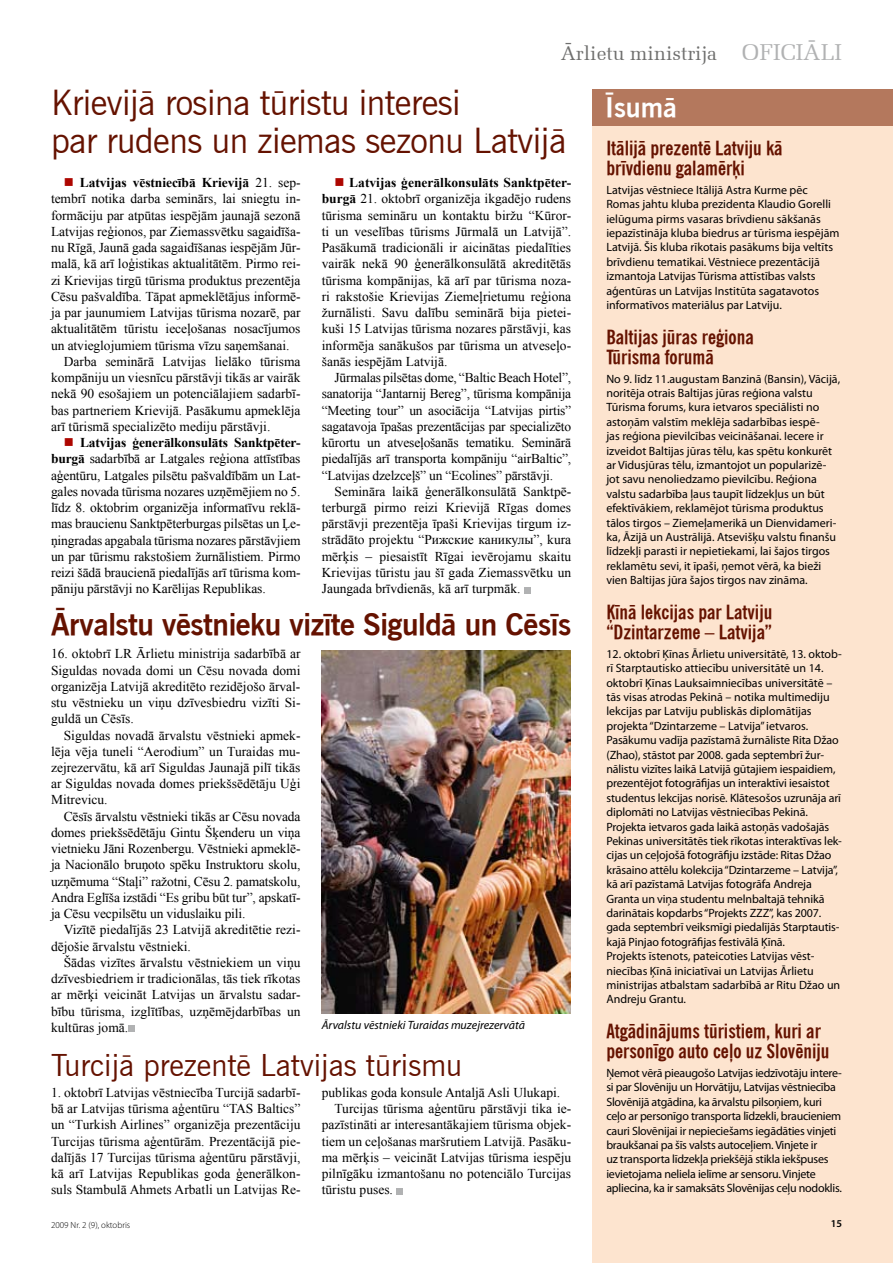
<style>
.page{position:relative;width:893px;height:1263px;background:#fff}
.page>*{position:absolute;margin:0;border:0;box-sizing:border-box;transform-origin:0 0}
.t1{font:34.5px/37.5px "News Gothic TL";letter-spacing:-.015em;color:#651200}
.t2{font:700 30px "News Gothic TL";letter-spacing:-.015em;color:#651200}
.t3{font:30px "News Gothic TL";color:#651200}
.t4{font:700 27px "News Gothic TL";color:#fff}
.t5{font:700 condensed 19.5px/20.2px "News Gothic TL";color:#651200}
.t6{font:19.5px "Melior";color:#6f6f6e}
.t7{font:13.5px/16.2px "Times New Roman";color:#000;text-align:justify}
.t8{font:700 13.5px "Times New Roman";letter-spacing:-.005em;color:#000}
.t9{font:12px/14.4px "Myriad Pro";color:#000}
.t10{font:12px/14.4px "Myriad Pro";letter-spacing:-.02em;color:#000}
.t11{font:italic 12px "Myriad Pro";color:#000}
.t12{font:600 10.5px "Myriad Pro";color:#000}
.t13{font:300 9px "Myriad Pro";color:#000}
.s1{font-size:22.5px;color:#b1b2b3}
.s2{color:#ad0600}
.s3{font-weight:400}
.s4{font-weight:700}
</style>
<div class="page">
<div style="left:592px;top:119px;width:301px;height:1144px;background:#fde4cf"></div>
<div style="left:592px;top:89px;width:301px;height:36px;background:#b4785d"></div>
<svg style="left:524px;top:587px;width:6px;height:6px"></svg>
<div style="left:128px;top:1025px;width:7px;height:7px;background:#b1b2b3"></div>
<img style="left:322px;top:651px;width:249px;height:362px">
<div style="left:396px;top:1188px;width:7px;height:6px;background:#b1b2b3"></div>
<h3 class="t6" style="left:561px;top:41px;width:281px">Ārlietu ministrija <span class="s1">oficiāli</span></h3>
<h1 class="t1" style="left:51px;top:84px;width:517px">Krievijā rosina tūristu interesi<br>par rudens un ziemas sezonu Latvijā</h1>
<p class="t8" style="left:64px;top:173px;width:238px"><span class="s2">■</span> Latvijas vēstniecībā Krievijā <span class="s3">21. sep-</span></p>
<p class="t7" style="left:51px;top:191px;width:251px">tembrī notika darba seminārs, lai sniegtu in-</p>
<p class="t7" style="left:51px;top:207px;width:251px">formāciju par atpūtas iespējām jaunajā sezonā</p>
<p class="t7" style="left:51px;top:223px;width:251px">Latvijas reģionos, par Ziemassvētku sagaidīša-</p>
<p class="t7" style="left:51px;top:239px;width:251px">nu Rīgā, Jaunā gada sagaidīšanas iespējām Jūr-</p>
<p class="t7" style="left:51px;top:256px;width:251px">malā, kā arī loģistikas aktualitātēm. Pirmo rei-</p>
<p class="t7" style="left:51px;top:272px;width:251px">zi Krievijas tirgū tūrisma produktus prezentēja</p>
<p class="t7" style="left:51px;top:288px;width:251px">Cēsu pašvaldība. Tāpat apmeklētājus informē-</p>
<p class="t7" style="left:51px;top:304px;width:251px">ja par jaunumiem Latvijas tūrisma nozarē, par</p>
<p class="t7" style="left:51px;top:321px;width:251px">aktualitātēm tūristu ieceļošanas nosacījumos</p>
<p class="t7" style="left:51px;top:337px;width:240px">un atvieglojumiem tūrisma vīzu saņemšanai.</p>
<p class="t7" style="left:64px;top:353px;width:238px">Darba seminārā Latvijas lielāko tūrisma</p>
<p class="t7" style="left:51px;top:369px;width:251px">kompāniju un viesnīcu pārstāvji tikās ar vairāk</p>
<p class="t7" style="left:51px;top:385px;width:251px">nekā 90 esošajiem un potenciālajiem sadarbī-</p>
<p class="t7" style="left:51px;top:402px;width:251px">bas partneriem Krievijā. Pasākumu apmeklēja</p>
<p class="t7" style="left:51px;top:418px;width:221px">arī tūrismā specializēto mediju pārstāvji.</p>
<p class="t7" style="left:51px;top:434px;width:251px;text-indent:13px"><span class="s2">■</span> <span class="s4">Latvijas ģenerālkonsulāts Sanktpēter&shy;burgā</span> sadarbībā ar Latgales reģiona attīstības aģentūru, Latgales pilsētu pašvaldībām un Lat&shy;gales novada tūrisma nozares uzņēmējiem no 5. līdz 8. oktobrim organizēja informatīvu reklā&shy;mas braucienu Sanktpēterburgas pilsētas un Ļe&shy;ņingradas apgabala tūrisma nozares pārstāvjiem un par tūrismu rakstošiem žurnālistiem. Pirmo reizi šādā braucienā piedalījās arī tūrisma kom&shy;pāniju pārstāvji no Karēlijas Republikas.</p>
<p class="t7" style="left:322px;top:174px;width:251px;text-indent:13px"><span class="s2">■</span> <span class="s4">Latvijas ģenerālkonsulāts Sanktpēter&shy;burgā</span> 21. oktobrī organizēja ikgadējo rudens tūrisma semināru un kontaktu biržu “Kūror&shy;ti un veselības tūrisms Jūrmalā un Latvijā”.<br>Pasākumā tradicionāli ir aicinātas piedalīties vairāk nekā 90 ģenerālkonsulātā akreditētās tūrisma kompānijas, kā arī par tūrisma noza&shy;ri rakstošie Krievijas Ziemeļrietumu reģiona žurnālisti. Savu dalību seminārā bija pietei&shy;kuši 15 Latvijas tūrisma nozares pārstāvji, kas informēja sanākušos par tūrisma un atveseļo&shy;šanās iespējām Latvijā.</p>
<p class="t7" style="left:322px;top:369px;width:251px;text-indent:13px">Jūrmalas pilsētas dome, “Baltic Beach Hotel”, sanatorija “Jantarnij Bereg”, tūrisma kompānija “Meeting tour” un asociācija “Latvijas pirtis” sagatavoja īpašas prezentācijas par specializēto kūrortu un atveseļošanās tematiku. Seminārā piedalījās arī transporta kompāniju “airBaltic”, “Latvijas dzelzceļš” un “Ecolines” pārstāvji.</p>
<p class="t7" style="left:322px;top:483px;width:251px;text-indent:13px">Semināra laikā ģenerālkonsulātā Sanktpē&shy;terburgā pirmo reizi Krievijā Rīgas domes pārstāvji prezentēja īpaši Krievijas tirgum iz&shy;strādāto projektu “Рижские каникулы”, kura mērķis – piesaistīt Rīgai ievērojamu skaitu Krievijas tūristu jau šī gada Ziemassvētku un Jaungada brīvdienās, kā arī turpmāk.</p>
<h2 class="t2" style="left:51px;top:606px;width:522px">Ārvalstu vēstnieku vizīte Siguldā un Cēsīs</h2>
<p class="t7" style="left:51px;top:645px;width:251px">16. oktobrī LR Ārlietu ministrija sadarbībā ar Siguldas novada domi un Cēsu novada domi organizēja Latvijā akreditēto rezidējošo ārval&shy;stu vēstnieku un viņu dzīvesbiedru vizīti Si&shy;guldā un Cēsīs.</p>
<p class="t7" style="left:51px;top:727px;width:251px;text-indent:13px">Siguldas novadā ārvalstu vēstnieki apmek&shy;lēja vēja tuneli “Aerodium” un Turaidas mu&shy;zejrezervātu, kā arī Siguldas Jaunajā pilī tikās ar Siguldas novada domes priekšsēdētāju Uģi Mitrevicu.</p>
<p class="t7" style="left:51px;top:808px;width:251px;text-indent:13px">Cēsīs ārvalstu vēstnieki tikās ar Cēsu novada domes priekšsēdētāju Gintu Šķenderu un viņa vietnieku Jāni Rozenbergu. Vēstnieki apmeklē&shy;ja Nacionālo bruņoto spēku Instruktoru skolu, uzņēmuma “Staļi” ražotni, Cēsu 2. pamatskolu, Andra Eglīša izstādi “Es gribu būt tur”, apskatī&shy;ja Cēsu vecpilsētu un viduslaiku pili.</p>
<p class="t7" style="left:51px;top:921px;width:251px;text-indent:13px">Vizītē piedalījās 23 Latvijā akreditētie rezi&shy;dējošie ārvalstu vēstnieki.</p>
<p class="t7" style="left:51px;top:954px;width:251px;text-indent:13px">Šādas vizītes ārvalstu vēstniekiem un viņu dzīvesbiedriem ir tradicionālas, tās tiek rīkotas ar mērķi veicināt Latvijas un ārvalstu sadar&shy;bību tūrisma, izglītības, uzņēmējdarbības un kultūras jomā.</p>
<p class="t11" style="left:322px;top:1017px;width:205px">Ārvalstu vēstnieki Turaidas muzejrezervātā</p>
<h2 class="t3" style="left:51px;top:1047px;width:413px">Turcijā prezentē Latvijas tūrismu</h2>
<p class="t7" style="left:51px;top:1084px;width:251px">1. oktobrī Latvijas vēstniecība Turcijā sadarbī&shy;bā ar Latvijas tūrisma aģentūru “TAS Baltics” un “Turkish Airlines” organizēja prezentāciju Turcijas tūrisma aģentūrām. Prezentācijā pie&shy;dalījās 17 Turcijas tūrisma aģentūru pārstāvji, kā arī Latvijas Republikas goda ģenerālkon&shy;suls Stambulā Ahmets Arbatli un Latvijas Re-</p>
<p class="t7" style="left:322px;top:1084px;width:240px">publikas goda konsule Antaljā Asli Ulukapi.</p>
<p class="t7" style="left:334px;top:1100px;width:238px">Turcijas tūrisma aģentūru pārstāvji tika ie-</p>
<p class="t7" style="left:322px;top:1116px;width:251px">pazīstināti ar interesantākajiem tūrisma objek-</p>
<p class="t7" style="left:322px;top:1133px;width:251px">tiem un ceļošanas maršrutiem Latvijā. Pasāku-</p>
<p class="t7" style="left:322px;top:1149px;width:251px">ma mērķis – veicināt Latvijas tūrisma iespēju</p>
<p class="t7" style="left:322px;top:1165px;width:251px">pilnīgāku izmantošanu no potenciālo Turcijas</p>
<p class="t7" style="left:322px;top:1181px;width:73px">tūristu puses.</p>
<p class="t13" style="left:51px;top:1219px;width:81px">2009 Nr. 2 (9), oktobris</p>
<h3 class="t4" style="left:605px;top:91px;width:73px">Īsumā</h3>
<h3 class="t5" style="left:606px;top:137px;width:178px">Itālijā prezentē Latviju kā brīvdienu galamērķi</h3>
<p class="t9" style="left:606px;top:182px;width:235px">Latvijas vēstniece Itālijā Astra Kurme pēc Romas jahtu kluba prezidenta Klaudio Gorelli ielūguma pirms vasaras brīvdienu sākšanās iepazīstināja kluba biedrus ar tūrisma iespējām Latvijā. Šis kluba rīkotais pasākums bija veltīts brīvdienu tematikai. Vēstniece prezentācijā izmantoja Latvijas Tūrisma attīstības valsts aģentūras un Latvijas Institūta sagatavotos informatīvos materiālus par Latviju.</p>
<h3 class="t5" style="left:606px;top:326px;width:149px">Baltijas jūras reģiona<br>Tūrisma forumā</h3>
<p class="t9" style="left:606px;top:371px;width:235px">No 9. līdz 11.augustam Banzinā (Bansin), Vācijā, noritēja otrais Baltijas jūras reģiona valstu Tūrisma forums, kura ietvaros speciālisti no astoņām valstīm meklēja sadarbības iespē-<br>jas reģiona pievilcības veicināšanai. Iecere ir izveidot Baltijas jūras tēlu, kas spētu konkurēt ar Vidusjūras tēlu, izmantojot un popularizē&shy;jot savu nenoliedzamo pievilcību. Reģiona valstu sadarbība ļaus taupīt līdzekļus un būt efektīvākiem, reklamējot tūrisma produktus tālos tirgos – Ziemeļamerikā un Dienvidameri&shy;ka, Āzijā un Austrālijā. Atsevišķu valstu finanšu līdzekļi parasti ir nepietiekami, lai šajos tirgos reklamētu sevi, it īpaši, ņemot vērā, ka bieži vien Baltijas jūra šajos tirgos nav zināma.</p>
<h3 class="t5" style="left:606px;top:601px;width:168px">Ķīnā lekcijas par Latviju “Dzintarzeme – Latvija”</h3>
<p class="t9" style="left:606px;top:646px;width:237px">12. oktobrī Ķīnas Ārlietu universitātē, 13. oktob&shy;rī Starptautisko attiecību universitātē un 14. oktobrī Ķīnas Lauksaimniecības universitātē – tās visas atrodas Pekinā – notika multimediju lekcijas par Latviju publiskās diplomātijas projekta “Dzintarzeme – Latvija” ietvaros.<br>Pasākumu vadīja pazīstamā žurnāliste Rita Džao (Zhao), stāstot par 2008. gada septembrī žur&shy;nālistu vizītes laikā Latvijā gūtajiem iespaidiem, prezentējot fotogrāfijas un interaktīvi iesaistot studentus lekcijas norisē. Klātesošos uzrunāja arī diplomāti no Latvijas vēstniecības Pekinā.<br>Projekta ietvaros gada laikā astoņās vadošajās Pekinas universitātēs tiek rīkotas interaktīvas lek&shy;cijas un ceļojošā fotogrāfiju izstāde: Ritas Džao krāsaino attēlu kolekcija “Dzintarzeme – Latvija”, kā arī pazīstamā Latvijas fotogrāfa Andreja Granta un viņa studentu melnbaltajā tehnikā darinātais kopdarbs “Projekts ZZZ”, kas 2007. gada septembrī veiksmīgi piedalījās Starptautis&shy;kajā Pinjao fotogrāfijas festivālā Ķīnā.<br>Projekts īstenots, pateicoties Latvijas vēst&shy;niecības Ķīnā iniciatīvai un Latvijas Ārlietu ministrijas atbalstam sadarbībā ar Ritu Džao un Andreju Grantu.</p>
<h3 class="t5" style="left:606px;top:1020px;width:225px">Atgādinājums tūristiem, kuri ar personīgo auto ceļo uz Slovēniju</h3>
<p class="t10" style="left:606px;top:1065px;width:237px">Ņemot vērā pieaugošo Latvijas iedzīvotāju intere&shy;si par Slovēniju un Horvātiju, Latvijas vēstniecība Slovēnijā atgādina, ka ārvalstu pilsoņiem, kuri ceļo ar personīgo transporta līdzekli, braucieniem cauri Slovēnijai ir nepieciešams iegādāties vinjeti braukšanai pa šīs valsts autoceļiem. Vinjete ir<br>uz transporta līdzekļa priekšējā stikla iekšpuses ievietojama neliela ielīme ar sensoru. Vinjete apliecina, ka ir samaksāts Slovēnijas ceļu nodoklis.</p>
<p class="t12" style="left:831px;top:1217px;width:13px">15</p>
</div>
